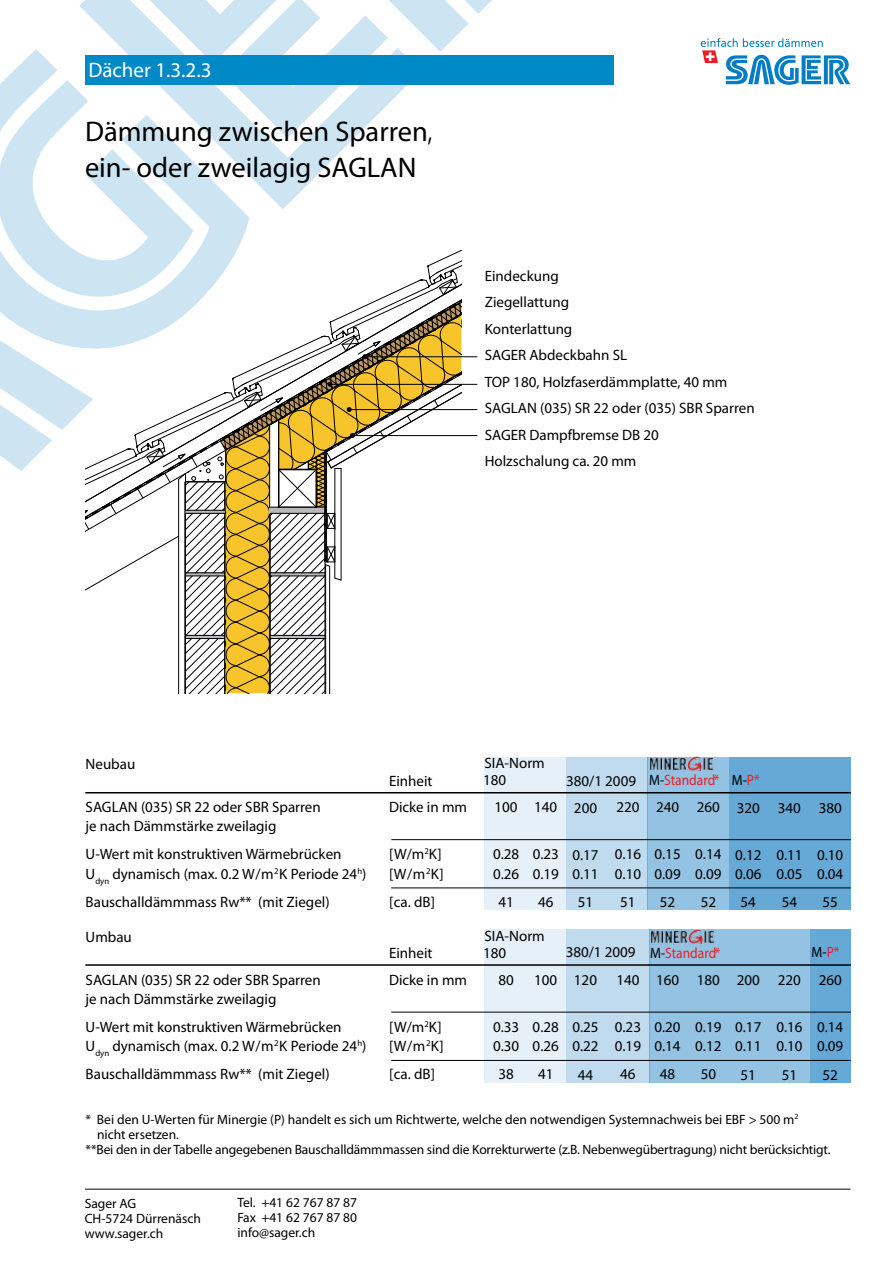
<style>
.page{position:relative;width:893px;height:1263px;background:#fff}
.page>*{position:absolute;margin:0;border:0;box-sizing:border-box;transform-origin:0 0}
.t1{font:28.5px/36px "Myriad Pro";color:#000}
.t2{font:21px "Myriad Pro";color:#fff}
.t3{font:15px/19px "Myriad Pro";color:#000}
.t4{font:15px "Myriad Pro";color:#000;scale:.9 1}
.t5{font:13.5px/15px "Myriad Pro";color:#000}
.s1{color:#ed1c24}
</style>
<div class="page">
<hr style="left:85px;top:1189px;width:765px;height:1px;background:#000">
<div style="left:648px;top:757px;width:81px;height:152px;background:#94c2e2"></div>
<div style="left:566px;top:757px;width:82px;height:152px;background:#c0dbee"></div>
<div style="left:485px;top:757px;width:81px;height:152px;background:#e6f0f8"></div>
<div style="left:729px;top:757px;width:121px;height:152px;background:#66a8d6"></div>
<div style="left:649px;top:929px;width:161px;height:153px;background:#94c2e2"></div>
<div style="left:566px;top:929px;width:83px;height:153px;background:#c0dbee"></div>
<div style="left:485px;top:929px;width:81px;height:153px;background:#e6f0f8"></div>
<div style="left:810px;top:929px;width:40px;height:153px;background:#66a8d6"></div>
<hr style="left:85px;top:964px;width:766px;height:2px;background:#000">
<hr style="left:391px;top:1012px;width:460px;height:1px;background:#000">
<hr style="left:391px;top:1060px;width:460px;height:1px;background:#000">
<img style="left:650px;top:929px;width:65px;height:15px">
<hr style="left:85px;top:792px;width:766px;height:1px;background:#000">
<hr style="left:391px;top:839px;width:460px;height:1px;background:#000">
<hr style="left:391px;top:888px;width:460px;height:1px;background:#000">
<img style="left:650px;top:757px;width:63px;height:15px">
<svg style="left:0;top:0;width:492px;height:693px"></svg>
<hr style="left:365px;top:356px;width:112px;height:1px;background:#000">
<div style="left:85px;top:55px;width:529px;height:30px;background:#0089c7"></div>
<svg style="left:701px;top:38px;width:149px;height:47px"></svg>
<h2 class="t2" style="left:88px;top:57px;width:125px">Dächer 1.3.2.3</h2>
<h1 class="t1" style="left:85px;top:113px;width:349px">Dämmung zwischen Sparren, ein- oder zweilagig SAGLAN</h1>
<p class="t3" style="left:485px;top:262px;width:271px;line-height:26.4px">Eindeckung<br>Ziegellattung<br>Konterlattung<br>SAGER Abdeckbahn SL<br>TOP 180, Holzfaserdämmplatte, 40 mm<br>SAGLAN (035) SR 22 oder (035) SBR Sparren<br>SAGER Dampfbremse DB 20<br>Holzschalung ca. 20 mm</p>
<p class="t3" style="left:86px;top:754px;width:51px">Neubau</p>
<p class="t3" style="left:389px;top:771px;width:45px">Einheit</p>
<p class="t3" style="left:86px;top:797px;width:237px">SAGLAN (035) SR 22 oder SBR Sparren</p>
<p class="t3" style="left:389px;top:797px;width:79px">Dicke in mm</p>
<p class="t3" style="left:86px;top:812px;width:257px;line-height:28px">je nach Dämmstärke zweilagig<br>U-Wert mit konstruktiven Wärmebrücken</p>
<p class="t3" style="left:389px;top:845px;width:54px">[W/m<sup>2</sup>K]</p>
<p class="t3" style="left:86px;top:864px;width:282px">U<sub>dyn</sub> dynamisch (max. 0.2 W/m<sup>2</sup>K Periode 24<sup>h</sup>)</p>
<p class="t3" style="left:389px;top:864px;width:56px">[W/m<sup>2</sup>K]</p>
<p class="t3" style="left:86px;top:892px;width:246px">Bauschalldämmmass Rw** (mit Ziegel)</p>
<p class="t3" style="left:389px;top:892px;width:47px">[ca. dB]</p>
<p class="t3" style="left:86px;top:927px;width:48px">Umbau</p>
<p class="t3" style="left:389px;top:943px;width:45px">Einheit</p>
<p class="t3" style="left:86px;top:970px;width:237px">SAGLAN (035) SR 22 oder SBR Sparren</p>
<p class="t3" style="left:389px;top:970px;width:79px">Dicke in mm</p>
<p class="t3" style="left:86px;top:984px;width:257px;line-height:28px">je nach Dämmstärke zweilagig<br>U-Wert mit konstruktiven Wärmebrücken</p>
<p class="t3" style="left:389px;top:1017px;width:54px">[W/m<sup>2</sup>K]</p>
<p class="t3" style="left:86px;top:1036px;width:282px">U<sub>dyn</sub> dynamisch (max. 0.2 W/m<sup>2</sup>K Periode 24<sup>h</sup>)</p>
<p class="t3" style="left:389px;top:1036px;width:56px">[W/m<sup>2</sup>K]</p>
<p class="t3" style="left:86px;top:1064px;width:246px">Bauschalldämmmass Rw** (mit Ziegel)</p>
<p class="t3" style="left:389px;top:1064px;width:47px">[ca. dB]</p>
<p class="t3" style="left:484px;top:753px;width:62px">SIA-Norm</p>
<p class="t3" style="left:495px;top:797px;width:25px">100</p>
<p class="t3" style="left:493px;top:845px;width:28px">0.28<br>0.26</p>
<p class="t3" style="left:498px;top:892px;width:17px">41</p>
<p class="t3" style="left:483px;top:771px;width:25px">180</p>
<p class="t3" style="left:566px;top:771px;width:195px">380/1 2009 M-<span class="s1">Standard*</span> M-<span class="s1">P*</span></p>
<p class="t3" style="left:534px;top:797px;width:25px">140</p>
<p class="t3" style="left:533px;top:845px;width:28px">0.23<br>0.19</p>
<p class="t3" style="left:538px;top:892px;width:17px">46</p>
<p class="t3" style="left:616px;top:797px;width:25px">220</p>
<p class="t3" style="left:615px;top:845px;width:28px">0.16<br>0.10</p>
<p class="t3" style="left:620px;top:892px;width:17px">51</p>
<p class="t3" style="left:656px;top:797px;width:25px">240</p>
<p class="t3" style="left:654px;top:845px;width:28px">0.15<br>0.09</p>
<p class="t3" style="left:660px;top:892px;width:17px">52</p>
<p class="t3" style="left:697px;top:797px;width:25px">260</p>
<p class="t3" style="left:695px;top:845px;width:28px">0.14<br>0.09</p>
<p class="t3" style="left:701px;top:892px;width:17px">52</p>
<p class="t3" style="left:574px;top:798px;width:25px">200</p>
<p class="t3" style="left:572px;top:845px;width:28px">0.17<br>0.11</p>
<p class="t3" style="left:578px;top:892px;width:17px">51</p>
<p class="t3" style="left:737px;top:798px;width:25px">320</p>
<p class="t3" style="left:735px;top:845px;width:28px">0.12<br>0.06</p>
<p class="t3" style="left:741px;top:892px;width:17px">54</p>
<p class="t3" style="left:778px;top:798px;width:25px">340</p>
<p class="t3" style="left:776px;top:845px;width:28px">0.11<br>0.05</p>
<p class="t3" style="left:782px;top:892px;width:17px">54</p>
<p class="t3" style="left:819px;top:798px;width:25px">380</p>
<p class="t3" style="left:817px;top:845px;width:28px">0.10<br>0.04</p>
<p class="t3" style="left:822px;top:892px;width:17px">55</p>
<p class="t3" style="left:484px;top:926px;width:62px">SIA-Norm</p>
<p class="t3" style="left:498px;top:970px;width:17px">80</p>
<p class="t3" style="left:493px;top:1017px;width:28px">0.33<br>0.30</p>
<p class="t3" style="left:498px;top:1064px;width:17px">38</p>
<p class="t3" style="left:483px;top:943px;width:25px">180</p>
<p class="t3" style="left:566px;top:943px;width:156px">380/1 2009 M-<span class="s1">Standard*</span></p>
<p class="t4" style="left:812px;top:943px;width:32px">M-<span class="s1">P*</span></p>
<p class="t3" style="left:534px;top:970px;width:25px">100</p>
<p class="t3" style="left:533px;top:1017px;width:28px">0.28<br>0.26</p>
<p class="t3" style="left:538px;top:1064px;width:17px">41</p>
<p class="t3" style="left:616px;top:970px;width:25px">140</p>
<p class="t3" style="left:615px;top:1017px;width:28px">0.23<br>0.19</p>
<p class="t3" style="left:620px;top:1064px;width:17px">46</p>
<p class="t3" style="left:656px;top:970px;width:25px">160</p>
<p class="t3" style="left:654px;top:1017px;width:28px">0.20<br>0.14</p>
<p class="t3" style="left:660px;top:1064px;width:17px">48</p>
<p class="t3" style="left:697px;top:970px;width:25px">180</p>
<p class="t3" style="left:695px;top:1017px;width:28px">0.19<br>0.12</p>
<p class="t3" style="left:701px;top:1064px;width:17px">50</p>
<p class="t3" style="left:574px;top:970px;width:25px">120</p>
<p class="t3" style="left:572px;top:1017px;width:28px">0.25<br>0.22</p>
<p class="t3" style="left:578px;top:1065px;width:17px">44</p>
<p class="t3" style="left:737px;top:970px;width:25px">200</p>
<p class="t3" style="left:735px;top:1017px;width:28px">0.17<br>0.11</p>
<p class="t3" style="left:741px;top:1065px;width:17px">51</p>
<p class="t3" style="left:778px;top:970px;width:25px">220</p>
<p class="t3" style="left:776px;top:1017px;width:28px">0.16<br>0.10</p>
<p class="t3" style="left:782px;top:1065px;width:17px">51</p>
<p class="t3" style="left:819px;top:970px;width:25px">260</p>
<p class="t3" style="left:817px;top:1017px;width:28px">0.14<br>0.09</p>
<p class="t3" style="left:822px;top:1065px;width:17px">52</p>
<p class="t5" style="left:86px;top:1111px;width:714px">* Bei den U-Werten für Minergie (P) handelt es sich um Richtwerte, welche den notwendigen Systemnachweis bei EBF &gt; 500 m<sup>2</sup></p>
<p class="t5" style="left:97px;top:1126px;width:83px">nicht ersetzen.</p>
<p class="t5" style="left:86px;top:1141px;width:747px">**Bei den in der Tabelle angegebenen Bauschalldämmmassen sind die Korrekturwerte (z.B. Nebenwegübertragung) nicht berücksichtigt.</p>
<p class="t5" style="left:85px;top:1195px;width:118px">Sager AG<br>CH-5724 Dürrenäsch www.sager.ch</p>
<p class="t5" style="left:237px;top:1195px;width:121px;text-align:justify">Tel. +41 62 767 87 87<br>Fax +41 62 767 87 80 info@sager.ch</p>
</div>
